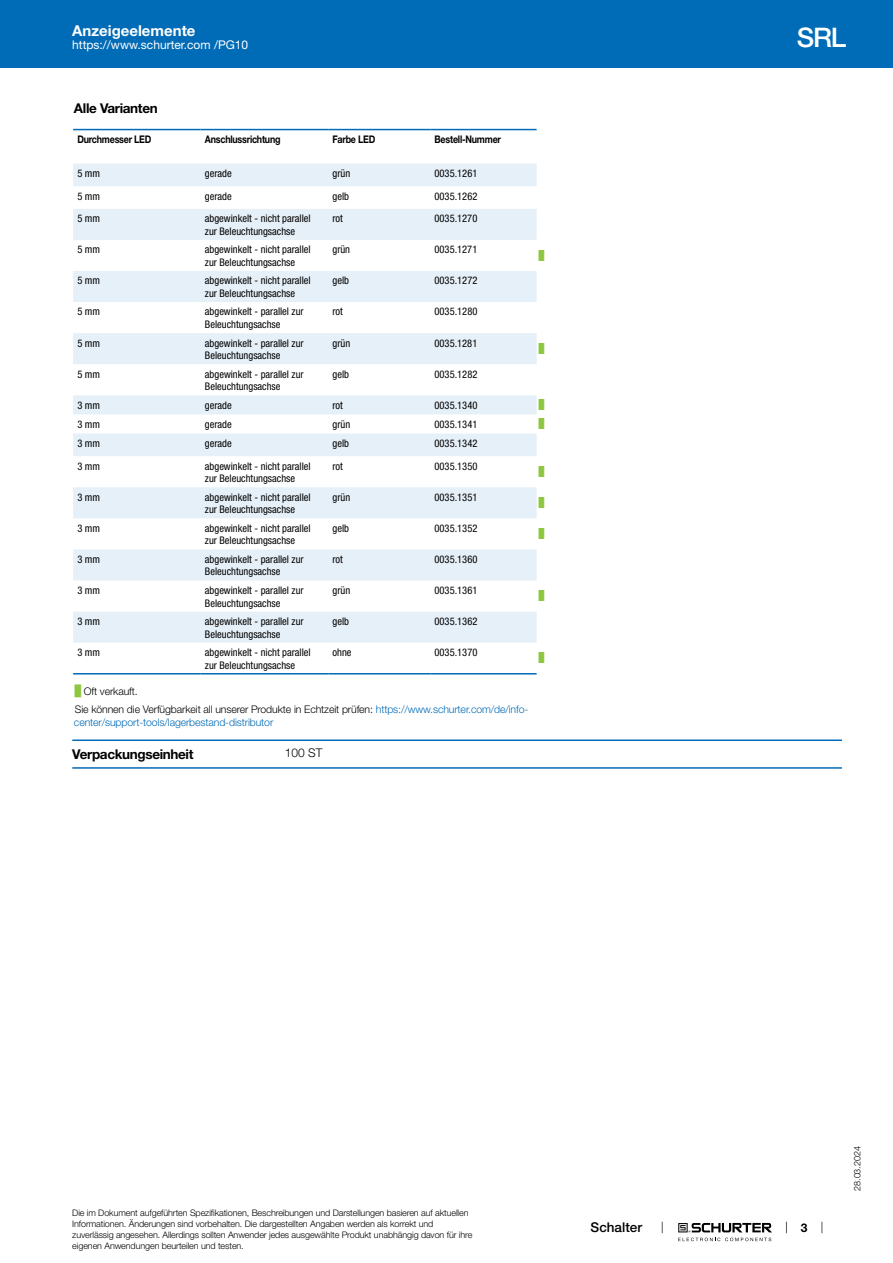
<style>
.page{position:relative;width:893px;height:1263px;background:#fff}
.page>*{position:absolute;margin:0;border:0;box-sizing:border-box;transform-origin:0 0}
.t1{font:500 27px "Helvetica Neue LT";color:#fff}
.t2{font:700 15px "Helvetica Neue LT";color:#fff}
.t3{font:700 13.5px "Helvetica Neue LT";letter-spacing:-.025em;color:#000}
.t4{font:500 13.5px "Helvetica Neue LT";color:#000}
.t5{font:12px "Helvetica Neue LT";color:#fff}
.t6{font:300 12px "Helvetica Neue LT";color:#000}
.t7{font:700 12px "Helvetica Neue LT";color:#000}
.t8{font:condensed 10.5px/12.6px "Helvetica Neue LT";color:#000}
.t9{font:300 10.5px/18.5px "Helvetica Neue LT";letter-spacing:-.01em;color:#000}
.t10{font:700 10.5px "Helvetica Neue LT";letter-spacing:-.025em;color:#000;scale:.85 1}
.t11{font:300 10.5px "Helvetica Neue LT";letter-spacing:-.01em;color:#006bb6}
.t12{font:300 9px/10.8px "Helvetica Neue LT";letter-spacing:-.01em;color:#000}
.t13{font:9px "Arial Unicode MS";color:#8dc63f}
.s1{font-family:"Arial Unicode MS";font-weight:400;color:#8dc63f}
.s2{color:#006bb6}
</style>
<div class="page">
<svg style="left:678px;top:1223px;width:94px;height:18px"></svg>
<div style="left:0;top:0;width:893px;height:68px;background:#006bb6"></div>
<svg style="left:73px;top:130px;width:464px;height:545px"></svg>
<svg style="left:73px;top:164px;width:464px;height:479px;fill:#e6f0f8"></svg>
<hr style="left:73px;top:129px;width:128px;height:1px;background:#006bb6">
<hr style="left:201px;top:129px;width:127px;height:1px;background:#006bb6">
<hr style="left:328px;top:129px;width:102px;height:1px;background:#006bb6">
<hr style="left:430px;top:129px;width:107px;height:1px;background:#006bb6">
<hr style="left:73px;top:673px;width:128px;height:1px;background:#006bb6">
<hr style="left:201px;top:673px;width:127px;height:1px;background:#006bb6">
<hr style="left:328px;top:673px;width:102px;height:1px;background:#006bb6">
<hr style="left:430px;top:673px;width:107px;height:1px;background:#006bb6">
<hr style="left:72px;top:739px;width:770px;height:2px;background:#006bb6">
<hr style="left:72px;top:767px;width:770px;height:2px;background:#006bb6">
<h2 class="t2" style="left:72px;top:21px;width:125px">Anzeigeelemente</h2>
<p class="t5" style="left:72px;top:38px;width:178px">https://www.schurter.com /PG10</p>
<p class="t3" style="left:74px;top:99px;width:85px">Alle Varianten</p>
<p class="t10" style="left:77px;top:133px;width:89px">Durchmesser LED</p>
<p class="t10" style="left:205px;top:133px;width:90px">Anschlussrichtung</p>
<p class="t10" style="left:332px;top:133px;width:52px">Farbe LED</p>
<p class="t10" style="left:435px;top:133px;width:80px">Bestell-Nummer</p>
<p class="t8" style="left:77px;top:167px;width:24px">5 mm</p>
<p class="t8" style="left:205px;top:167px;width:28px">gerade</p>
<p class="t8" style="left:332px;top:167px;width:19px">grün</p>
<p class="t8" style="left:435px;top:167px;width:44px">0035.1261</p>
<p class="t8" style="left:77px;top:189px;width:24px">5 mm</p>
<p class="t8" style="left:205px;top:189px;width:28px">gerade</p>
<p class="t8" style="left:332px;top:189px;width:18px">gelb</p>
<p class="t8" style="left:435px;top:189px;width:44px">0035.1262</p>
<p class="t8" style="left:77px;top:212px;width:24px">5 mm</p>
<p class="t8" style="left:205px;top:212px;width:107px">abgewinkelt - nicht parallel zur Beleuchtungsachse</p>
<p class="t8" style="left:332px;top:212px;width:12px">rot</p>
<p class="t8" style="left:435px;top:212px;width:44px">0035.1270</p>
<p class="t8" style="left:77px;top:243px;width:24px">5 mm</p>
<p class="t8" style="left:205px;top:243px;width:107px">abgewinkelt - nicht parallel zur Beleuchtungsachse</p>
<p class="t8" style="left:332px;top:243px;width:19px">grün</p>
<p class="t8" style="left:435px;top:243px;width:44px">0035.1271</p>
<p class="t13" style="left:539px;top:249px;width:7px">█</p>
<p class="t8" style="left:77px;top:274px;width:24px">5 mm</p>
<p class="t8" style="left:205px;top:274px;width:107px">abgewinkelt - nicht parallel zur Beleuchtungsachse</p>
<p class="t8" style="left:332px;top:274px;width:18px">gelb</p>
<p class="t8" style="left:435px;top:274px;width:44px">0035.1272</p>
<p class="t8" style="left:77px;top:305px;width:24px">5 mm</p>
<p class="t8" style="left:205px;top:305px;width:100px">abgewinkelt - parallel zur<br>Beleuchtungsachse</p>
<p class="t8" style="left:332px;top:305px;width:12px">rot</p>
<p class="t8" style="left:435px;top:305px;width:44px">0035.1280</p>
<p class="t8" style="left:77px;top:336px;width:24px">5 mm</p>
<p class="t8" style="left:205px;top:336px;width:100px">abgewinkelt - parallel zur<br>Beleuchtungsachse</p>
<p class="t8" style="left:332px;top:336px;width:19px">grün</p>
<p class="t8" style="left:435px;top:336px;width:44px">0035.1281</p>
<p class="t13" style="left:539px;top:342px;width:7px">█</p>
<p class="t8" style="left:77px;top:367px;width:24px">5 mm</p>
<p class="t8" style="left:205px;top:367px;width:100px">abgewinkelt - parallel zur<br>Beleuchtungsachse</p>
<p class="t8" style="left:332px;top:367px;width:18px">gelb</p>
<p class="t8" style="left:435px;top:367px;width:44px">0035.1282</p>
<p class="t8" style="left:77px;top:399px;width:24px">3 mm</p>
<p class="t8" style="left:205px;top:399px;width:28px">gerade</p>
<p class="t8" style="left:332px;top:399px;width:12px">rot</p>
<p class="t8" style="left:435px;top:399px;width:44px">0035.1340</p>
<p class="t13" style="left:539px;top:398px;width:7px">█</p>
<p class="t8" style="left:77px;top:418px;width:24px">3 mm</p>
<p class="t8" style="left:205px;top:418px;width:28px">gerade</p>
<p class="t8" style="left:332px;top:418px;width:19px">grün</p>
<p class="t8" style="left:435px;top:418px;width:44px">0035.1341</p>
<p class="t13" style="left:539px;top:417px;width:7px">█</p>
<p class="t8" style="left:77px;top:437px;width:24px">3 mm</p>
<p class="t8" style="left:205px;top:437px;width:28px">gerade</p>
<p class="t8" style="left:332px;top:437px;width:18px">gelb</p>
<p class="t8" style="left:435px;top:437px;width:44px">0035.1342</p>
<p class="t8" style="left:77px;top:459px;width:24px">3 mm</p>
<p class="t8" style="left:205px;top:459px;width:107px">abgewinkelt - nicht parallel zur Beleuchtungsachse</p>
<p class="t8" style="left:332px;top:459px;width:12px">rot</p>
<p class="t8" style="left:435px;top:459px;width:44px">0035.1350</p>
<p class="t13" style="left:539px;top:465px;width:7px">█</p>
<p class="t8" style="left:77px;top:491px;width:24px">3 mm</p>
<p class="t8" style="left:205px;top:491px;width:107px">abgewinkelt - nicht parallel zur Beleuchtungsachse</p>
<p class="t8" style="left:332px;top:491px;width:19px">grün</p>
<p class="t8" style="left:435px;top:491px;width:44px">0035.1351</p>
<p class="t13" style="left:539px;top:496px;width:7px">█</p>
<p class="t8" style="left:77px;top:522px;width:24px">3 mm</p>
<p class="t8" style="left:205px;top:522px;width:107px">abgewinkelt - nicht parallel zur Beleuchtungsachse</p>
<p class="t8" style="left:332px;top:522px;width:18px">gelb</p>
<p class="t8" style="left:435px;top:522px;width:44px">0035.1352</p>
<p class="t13" style="left:539px;top:527px;width:7px">█</p>
<p class="t8" style="left:77px;top:553px;width:24px">3 mm</p>
<p class="t8" style="left:205px;top:553px;width:100px">abgewinkelt - parallel zur<br>Beleuchtungsachse</p>
<p class="t8" style="left:332px;top:553px;width:12px">rot</p>
<p class="t8" style="left:435px;top:553px;width:44px">0035.1360</p>
<p class="t8" style="left:77px;top:584px;width:24px">3 mm</p>
<p class="t8" style="left:205px;top:584px;width:100px">abgewinkelt - parallel zur<br>Beleuchtungsachse</p>
<p class="t8" style="left:332px;top:584px;width:19px">grün</p>
<p class="t8" style="left:435px;top:584px;width:44px">0035.1361</p>
<p class="t13" style="left:539px;top:590px;width:7px">█</p>
<p class="t8" style="left:77px;top:615px;width:24px">3 mm</p>
<p class="t8" style="left:205px;top:615px;width:100px">abgewinkelt - parallel zur<br>Beleuchtungsachse</p>
<p class="t8" style="left:332px;top:615px;width:18px">gelb</p>
<p class="t8" style="left:435px;top:615px;width:44px">0035.1362</p>
<p class="t8" style="left:77px;top:646px;width:24px">3 mm</p>
<p class="t8" style="left:205px;top:646px;width:107px">abgewinkelt - nicht parallel zur Beleuchtungsachse</p>
<p class="t8" style="left:332px;top:646px;width:21px">ohne</p>
<p class="t8" style="left:435px;top:646px;width:44px">0035.1370</p>
<p class="t13" style="left:539px;top:652px;width:7px">█</p>
<p class="t9" style="left:75px;top:682px;width:455px"><span class="s1">█</span> Oft verkauft.<br>Sie können die Verfügbarkeit all unserer Produkte in Echtzeit prüfen: <span class="s2">https://www.schurter.com/de/info-</span></p>
<p class="t11" style="left:74px;top:716px;width:201px">center/support-tools/lagerbestand-distributor</p>
<p class="t3" style="left:72px;top:745px;width:123px">Verpackungseinheit</p>
<p class="t6" style="left:285px;top:746px;width:39px">100 ST</p>
<p class="t12" style="left:72px;top:1207px;width:402px">Die im Dokument aufgeführten Spezifikationen, Beschreibungen und Darstellungen basieren auf aktuellen Informationen. Änderungen sind vorbehalten. Die dargestellten Angaben werden als korrekt und zuverlässig angesehen. Allerdings sollten Anwender jedes ausgewählte Produkt unabhängig davon für ihre eigenen Anwendungen beurteilen und testen.</p>
<p class="t4" style="left:591px;top:1219px;width:53px">Schalter</p>
<h1 class="t1" style="left:797px;top:21px;width:51px">SRL</h1>
<p class="t7" style="left:801px;top:1220px;width:8px">3</p>
<p class="t12" style="left:852px;top:1191px;width:46px;rotate:-90deg">28.03.2024</p>
</div>
